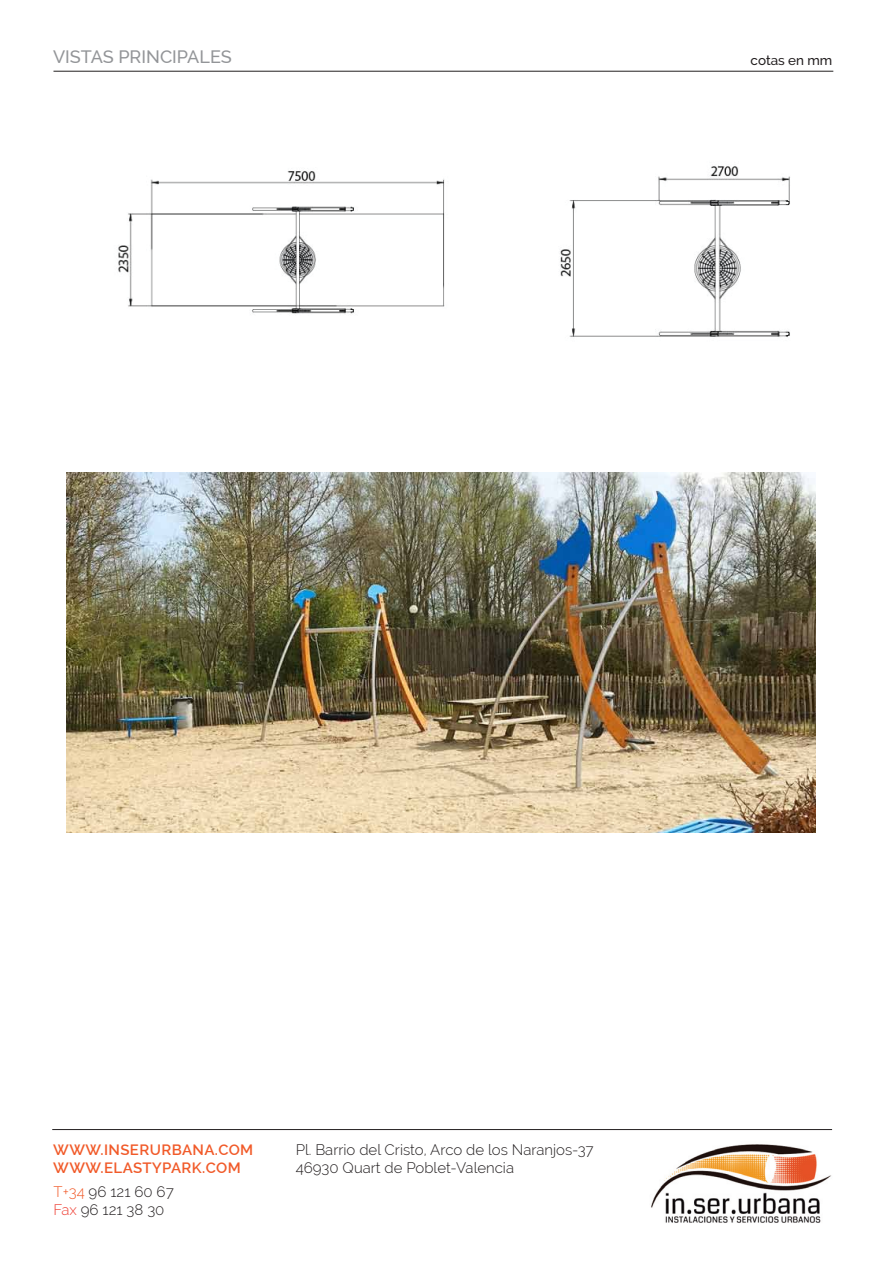
<style>
.page{position:relative;width:893px;height:1263px;background:#fff}
.page>*{position:absolute;margin:0;border:0;box-sizing:border-box;transform-origin:0 0}
.t1{font:500 18px "Raleway";color:#939598}
.t2{font:300 15px/18px "Raleway";color:#231f20}
.t3{font:600 15px/18px "Raleway";letter-spacing:.025em;color:#f15a29}
.t4{font:500 13.5px "Raleway";color:#231f20}
.s1{color:#f15a29}
.s2{color:#ef4136}
</style>
<div class="page">
<hr style="left:53px;top:71px;width:780px;height:1px;background:#231f20">
<hr style="left:52px;top:1129px;width:780px;height:1px;background:#231f20">
<img style="left:651px;top:1144px;width:181px;height:79px">
<img style="left:118px;top:165px;width:672px;height:173px">
<img style="left:67px;top:473px;width:748px;height:359px">
<p class="t1" style="left:53px;top:46px;width:180px">VISTAS PRINCIPALES</p>
<p class="t4" style="left:751px;top:52px;width:83px">cotas en mm</p>
<p class="t3" style="left:53px;top:1141px;width:201px">WWW.INSERURBANA.COM<br>WWW.ELASTYPARK.COM</p>
<p class="t2" style="left:54px;top:1182px;width:122px"><span class="s1">T+34</span> 96 121 60 67<br><span class="s2">Fax</span> 96 121 38 30</p>
<p class="t2" style="left:296px;top:1141px;width:300px">Pl. Barrio del Cristo, Arco de los Naranjos-37<br>46930 Quart de Poblet-Valencia</p>
</div>
